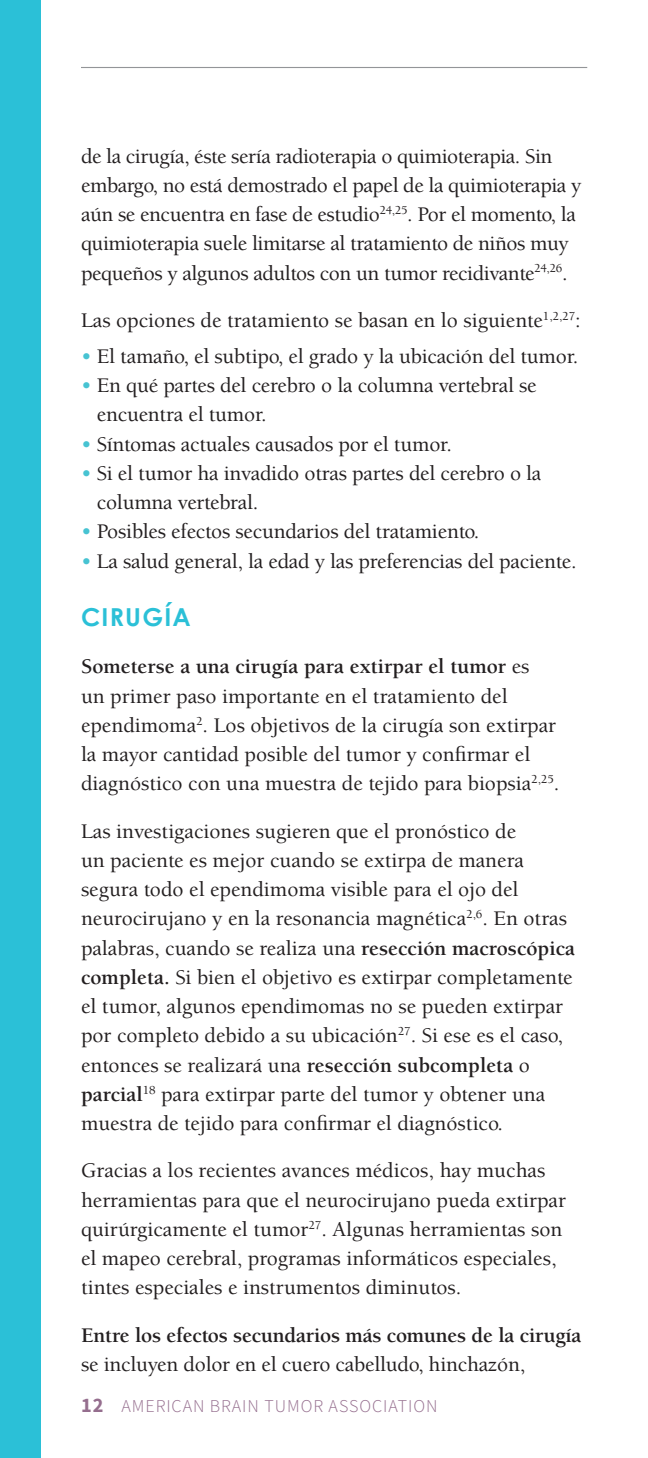
<style>
.page{position:relative;width:648px;height:1458px;background:#fff}
.page>*{position:absolute;margin:0;border:0;box-sizing:border-box;transform-origin:0 0}
.subhead_1{font:700 24.75px "Century Gothic";letter-spacing:.05em;color:#2bc0d7}
.Body_ES{font:500 21.38px/29.2px "Berkeley Pro";color:#231f20}
.Body_ES-2{font:500 21.38px/29.2px "Berkeley Pro";letter-spacing:-.02em;color:#231f20}
.Body_ES-3{font:700 21.38px/29.2px "Berkeley Pro";letter-spacing:-.01em;color:#231f20}
.t1{font:18px "Source Sans Variable";letter-spacing:.05em;color:#956e8e}
.s1{color:#47c3d2}
.s2{font-weight:700}
.s3{font-weight:500}
.s4{font-size:20.25px}
</style>
<div class="page">
<div style="left:0;top:0;width:40px;height:1458px;background:#2bc0d7"></div>
<hr style="left:81px;top:67px;width:506px;height:1px;background:#939598">
<p class="Body_ES-2" style="left:81px;top:141px;width:502px">de la cirugía, éste sería radioterapia o quimioterapia. Sin embargo, no está demostrado el papel de la quimioterapia y aún se encuentra en fase de estudio<sup>24,25</sup>. Por el momento, la quimioterapia suele limitarse al tratamiento de niños muy pequeños y algunos adultos con un tumor recidivante<sup>24,26</sup>.</p>
<p class="Body_ES" style="left:81px;top:306px;width:501px">Las opciones de tratamiento se basan en lo siguiente<sup>1,2,27</sup>:</p>
<p class="Body_ES" style="left:81px;top:342px;width:499px"><span class="s1">•</span> El tamaño, el subtipo, el grado y la ubicación del tumor.</p>
<p class="Body_ES" style="left:97px;top:371px;width:441px;text-indent:-16px"><span class="s1">•</span> En qué partes del cerebro o la columna vertebral se encuentra el tumor.</p>
<p class="Body_ES" style="left:81px;top:429px;width:372px"><span class="s1">•</span> Síntomas actuales causados por el tumor.</p>
<p class="Body_ES" style="left:97px;top:459px;width:446px;text-indent:-16px"><span class="s1">•</span> Si el tumor ha invadido otras partes del cerebro o la columna vertebral.</p>
<p class="Body_ES" style="left:81px;top:517px;width:400px"><span class="s1">•</span> Posibles efectos secundarios del tratamiento.</p>
<p class="Body_ES" style="left:81px;top:546px;width:497px"><span class="s1">•</span> La salud general, la edad y las preferencias del paciente.</p>
<p class="subhead_1" style="left:81px;top:598px;width:111px">CIRUGÍA</p>
<p class="Body_ES" style="left:81px;top:652px;width:480px"><span class="s2">Someterse a una cirugía para extirpar el tumor</span> es<br>un primer paso importante en el tratamiento del ependimoma<sup>2</sup>. Los objetivos de la cirugía son extirpar la mayor cantidad posible del tumor y confirmar el diagnóstico con una muestra de tejido para biopsia<sup>2,25</sup>.</p>
<p class="Body_ES" style="left:81px;top:816px;width:496px">Las investigaciones sugieren que el pronóstico de<br>un paciente es mejor cuando se extirpa de manera segura todo el ependimoma visible para el ojo del neurocirujano y en la resonancia magnética<sup>2,6</sup>. En otras palabras, cuando se realiza una <span class="s2">resección macroscópica completa.</span> Si bien el objetivo es extirpar completamente el tumor, algunos ependimomas no se pueden extirpar por completo debido a su ubicación<sup>27</sup>. Si ese es el caso, entonces se realizará una <span class="s2">resección subcompleta</span> o <span class="s2">parcial</span><sup>18</sup> para extirpar parte del tumor y obtener una muestra de tejido para confirmar el diagnóstico.</p>
<p class="Body_ES" style="left:81px;top:1156px;width:486px">Gracias a los recientes avances médicos, hay muchas herramientas para que el neurocirujano pueda extirpar quirúrgicamente el tumor<sup>27</sup>. Algunas herramientas son el mapeo cerebral, programas informáticos especiales, tintes especiales e instrumentos diminutos.</p>
<p class="Body_ES-3" style="left:81px;top:1320px;width:502px">Entre los efectos secundarios más comunes de la cirugía <span class="s3">se incluyen dolor en el cuero cabelludo, hinchazón,</span></p>
<p class="t1" style="left:81px;top:1395px;width:358px"><span class="s4">12</span> AMERICAN BRAIN TUMOR ASSOCIATION</p>
</div>
